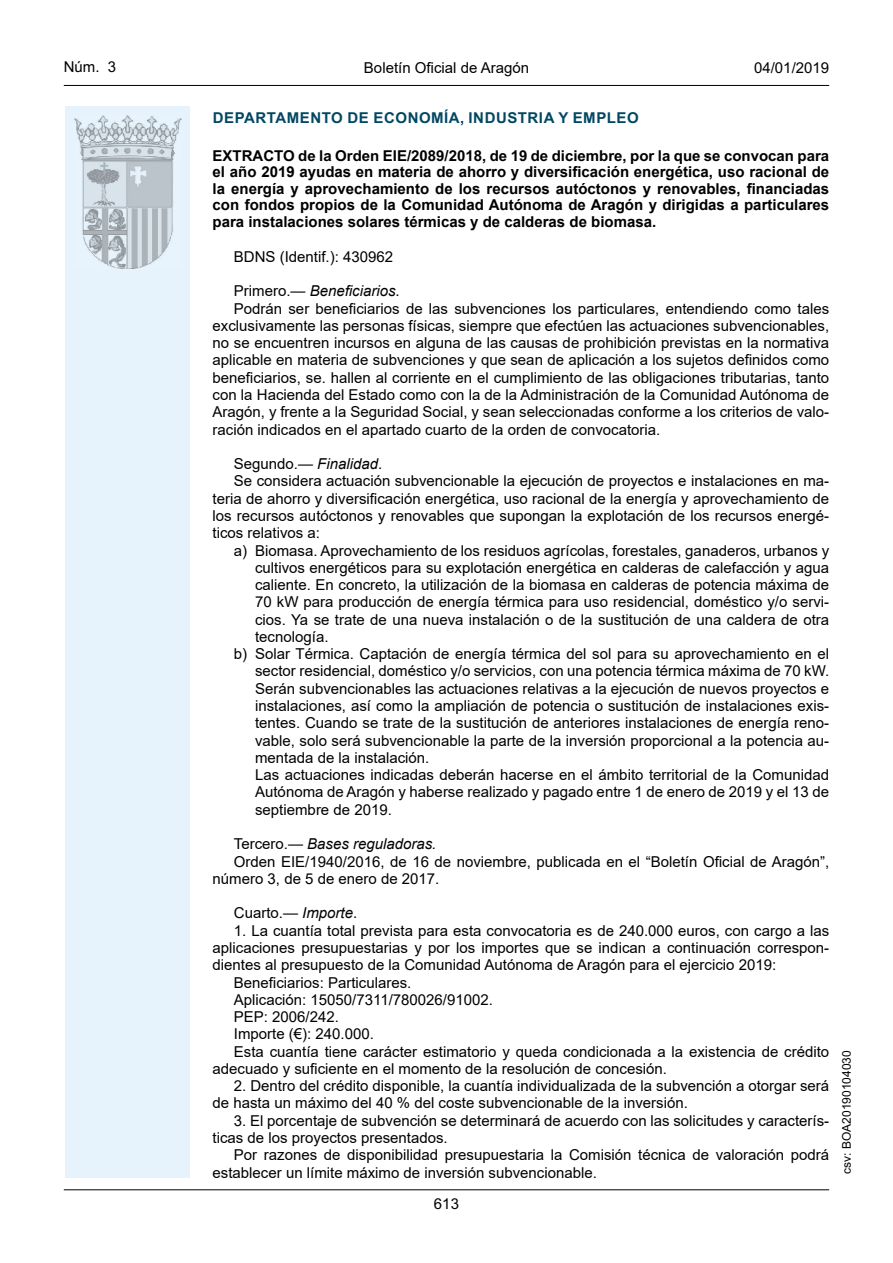
<style>
.page{position:relative;width:893px;height:1263px;background:#fff}
.page>*{position:absolute;margin:0;border:0;box-sizing:border-box;transform-origin:0 0}
.inicio_de_parrafo{font:15px/17.2px "Arial";color:#000}
.Sangrado_01{font:15px/17.2px "Arial";color:#000;text-align:justify}
.Titulo_text{font:700 15px/16.5px "Arial";color:#000;text-align:justify}
.inicio_de_parrafo-2{font:italic 15px "Arial";color:#000}
.emisor_text{font:15px "Arial Bold MT2";letter-spacing:.035em;color:#004762}
.estilo_head-c{font:15px "Arial";color:#000}
.estilo_head-d{font:15px "Arial MT2";color:#000}
.estilo_head-i{font:15px "Arial MT2";color:#000}
.numero_pagina{font:15px "Arial MT2";color:#000}
.estilo_head-i-2{font:12px "Arial MT2";color:#000}
.s1{font-family:"Arial Bold MT2";font-weight:400}
.s2{font-style:normal}
.s3{font-family:"Arial MT2";font-style:normal}
.s4{font-style:italic}
.s5{font-family:"Arial MT2"}
</style>
<div class="page">
<hr style="left:64px;top:1189px;width:765px;height:1px;background:#000">
<hr style="left:64px;top:85px;width:765px;height:1px;background:#000">
<div style="left:65px;top:106px;width:125px;height:1072px;background:#e6f3fd"></div>
<img style="left:75px;top:115px;width:106px;height:153px">
<p class="estilo_head-i" style="left:64px;top:57px;width:54px">Núm. 3</p>
<p class="estilo_head-c" style="left:364px;top:57px;width:167px">Boletín Oficial de Aragón</p>
<p class="estilo_head-d" style="left:754px;top:57px;width:77px">04/01/2019</p>
<p class="emisor_text" style="left:213px;top:107px;width:427px">DEPARTAMENTO DE ECONOMÍA, INDUSTRIA Y EMPLEO</p>
<p class="Titulo_text" style="left:213px;top:147px;width:618px"><span class="s1">EXTRACTO de la Orden EIE/2089/2018, de 19 de diciembre, por la que se convocan para </span>el año 2019 ayudas en materia de ahorro y diversificación energética, uso racional de la energía y aprovechamiento de los recursos autóctonos y renovables, financiadas con fondos propios de la Comunidad Autónoma de Aragón y dirigidas a particulares para instalaciones solares térmicas y de calderas de biomasa.</p>
<p class="inicio_de_parrafo" style="left:234px;top:248px;width:161px">BDNS (Identif.): 430962</p>
<p class="inicio_de_parrafo-2" style="left:234px;top:281px;width:167px"><span class="s2">Primero.—</span> Beneficiarios<span class="s3">.</span></p>
<p class="inicio_de_parrafo" style="left:213px;top:300px;width:618px;text-align:justify;text-indent:21px">Podrán ser beneficiarios de las subvenciones los particulares, entendiendo como tales exclusivamente las personas físicas, siempre que efectúen las actuaciones subvencionables, no se encuentren incursos en alguna de las causas de prohibición previstas en la normativa aplicable en materia de subvenciones y que sean de aplicación a los sujetos definidos como beneficiarios, se. hallen al corriente en el cumplimiento de las obligaciones tributarias, tanto con la Hacienda del Estado como con la de la Administración de la Comunidad Autónoma de Aragón, y frente a la Seguridad Social, y sean seleccionadas conforme a los criterios de valo&shy;ración indicados en el apartado cuarto de la orden de convocatoria.</p>
<p class="inicio_de_parrafo" style="left:234px;top:455px;width:150px">Segundo.— <span class="s4">Finalidad</span><span class="s5">.</span></p>
<p class="inicio_de_parrafo" style="left:213px;top:472px;width:618px;text-align:justify;text-indent:21px">Se considera actuación subvencionable la ejecución de proyectos e instalaciones en ma&shy;teria de ahorro y diversificación energética, uso racional de la energía y aprovechamiento de los recursos autóctonos y renovables que supongan la explotación de los recursos energé&shy;ticos relativos a:</p>
<p class="Sangrado_01" style="left:255px;top:541px;width:576px;text-indent:-21px">a) Biomasa. Aprovechamiento de los residuos agrícolas, forestales, ganaderos, urbanos y cultivos energéticos para su explotación energética en calderas de calefacción y agua caliente. En concreto, la utilización de la biomasa en calderas de potencia máxima de 70 kW para producción de energía térmica para uso residencial, doméstico y/o servi&shy;cios. Ya se trate de una nueva instalación o de la sustitución de una caldera de otra tecnología.</p>
<p class="Sangrado_01" style="left:234px;top:645px;width:597px;text-align:right">b) Solar Térmica. Captación de energía térmica del sol para su aprovechamiento en el sector residencial, doméstico y/o servicios, con una potencia térmica máxima de 70 kW.</p>
<p class="Sangrado_01" style="left:255px;top:680px;width:576px">Serán subvencionables las actuaciones relativas a la ejecución de nuevos proyectos e instalaciones, así como la ampliación de potencia o sustitución de instalaciones exis&shy;tentes. Cuando se trate de la sustitución de anteriores instalaciones de energía reno&shy;vable, solo será subvencionable la parte de la inversión proporcional a la potencia au&shy;mentada de la instalación.</p>
<p class="Sangrado_01" style="left:255px;top:766px;width:576px">Las actuaciones indicadas deberán hacerse en el ámbito territorial de la Comunidad Autónoma de Aragón y haberse realizado y pagado entre 1 de enero de 2019 y el 13 de septiembre de 2019.</p>
<p class="inicio_de_parrafo-2" style="left:234px;top:834px;width:204px"><span class="s2">Tercero.—</span> Bases reguladoras.</p>
<p class="inicio_de_parrafo" style="left:213px;top:852px;width:618px;text-indent:21px">Orden EIE/1940/2016, de 16 de noviembre, publicada en el “Boletín Oficial de Aragón”, número 3, de 5 de enero de 2017.</p>
<p class="inicio_de_parrafo" style="left:234px;top:904px;width:125px">Cuarto.— <span class="s4">Importe</span><span class="s5">.</span></p>
<p class="inicio_de_parrafo" style="left:213px;top:922px;width:618px;text-align:justify;text-indent:21px">1. La cuantía total prevista para esta convocatoria es de 240.000 euros, con cargo a las aplicaciones presupuestarias y por los importes que se indican a continuación correspon&shy;dientes al presupuesto de la Comunidad Autónoma de Aragón para el ejercicio 2019:</p>
<p class="inicio_de_parrafo" style="left:234px;top:973px;width:179px">Beneficiarios: Particulares.</p>
<p class="inicio_de_parrafo" style="left:234px;top:991px;width:261px">Aplicación: 15050/7311/780026/91002.</p>
<p class="inicio_de_parrafo" style="left:234px;top:1008px;width:107px">PEP: 2006/242.</p>
<p class="inicio_de_parrafo" style="left:234px;top:1025px;width:142px">Importe (€): 240.000.</p>
<p class="inicio_de_parrafo" style="left:213px;top:1043px;width:618px;text-indent:21px">Esta cuantía tiene carácter estimatorio y queda condicionada a la existencia de crédito adecuado y suficiente en el momento de la resolución de concesión.</p>
<p class="inicio_de_parrafo" style="left:213px;top:1077px;width:618px;text-indent:21px">2. Dentro del crédito disponible, la cuantía individualizada de la subvención a otorgar será de hasta un máximo del 40 % del coste subvencionable de la inversión.</p>
<p class="inicio_de_parrafo" style="left:213px;top:1112px;width:618px;text-indent:21px">3. El porcentaje de subvención se determinará de acuerdo con las solicitudes y caracterís&shy;ticas de los proyectos presentados.</p>
<p class="inicio_de_parrafo" style="left:213px;top:1146px;width:618px;text-indent:21px">Por razones de disponibilidad presupuestaria la Comisión técnica de valoración podrá establecer un límite máximo de inversión subvencionable.</p>
<p class="numero_pagina" style="left:434px;top:1193px;width:27px">613</p>
<p class="estilo_head-i-2" style="left:838px;top:1174px;width:125px;rotate:-90deg">csv: BOA20190104030</p>
</div>
